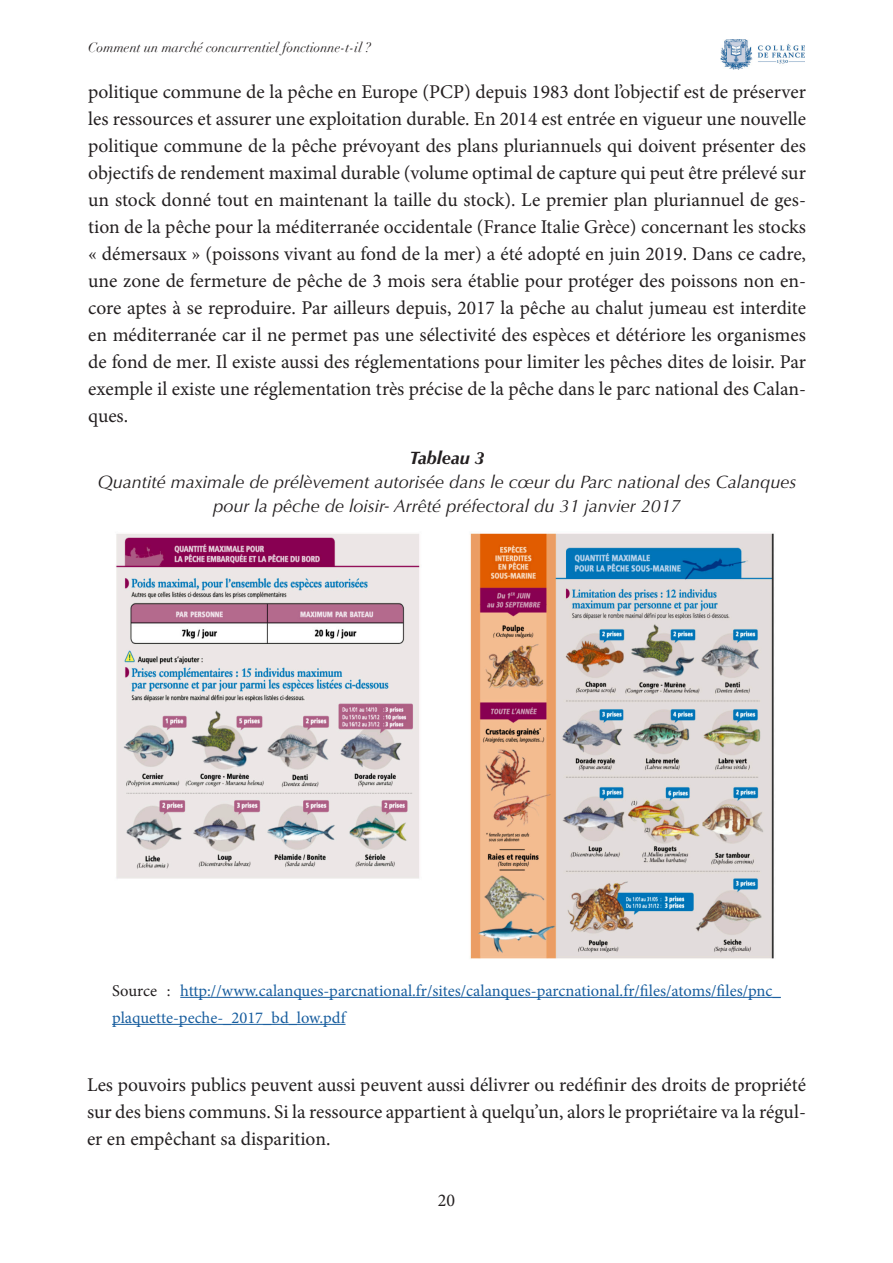
<style>
.page{position:relative;width:893px;height:1263px;background:#fff}
.page>*{position:absolute;margin:0;border:0;box-sizing:border-box;transform-origin:0 0}
.Texte{font:19.5px/27px "Minion Pro";color:#231f20;text-align:justify}
.Tableau{font:italic 18px/24px "Optima";color:#231f20;text-align:center}
.Tableau_titre{font:italic 700 18px "Optima";color:#231f20}
.t1{font:18px "Minion Pro";color:#231f20}
.Texte-2{font:16.5px/27px "Minion Pro";color:#175d9e}
.t2{font:italic 13.5px "Didot";color:#231f20}
.s1{color:#231f20}
</style>
<div class="page">
<img style="left:721px;top:39px;width:84px;height:30px">
<img style="left:116px;top:533px;width:658px;height:426px">
<hr style="left:180px;top:997px;width:601px;height:1px;background:#175d9e">
<hr style="left:112px;top:1024px;width:234px;height:1px;background:#175d9e">
<p class="t2" style="left:88px;top:39px;width:284px">Comment un marché concurrentiel fonctionne-t-il ?</p>
<p class="Texte" style="left:88px;top:79px;width:719px">politique commune de la pêche en Europe (PCP) depuis 1983 dont l’objectif est de préserver les ressources et assurer une exploitation durable. En 2014 est entrée en vigueur une nouvelle politique commune de la pêche prévoyant des plans pluriannuels qui doivent présenter des objectifs de rendement maximal durable (volume optimal de capture qui peut être prélevé sur un stock donné tout en maintenant la taille du stock). Le premier plan pluriannuel de ges&shy;tion de la pêche pour la méditerranée occidentale (France Italie Grèce) concernant les stocks « démersaux » (poissons vivant au fond de la mer) a été adopté en juin 2019. Dans ce cadre, une zone de fermeture de pêche de 3 mois sera établie pour protéger des poissons non en&shy;core aptes à se reproduire. Par ailleurs depuis, 2017 la pêche au chalut jumeau est interdite en méditerranée car il ne permet pas une sélectivité des espèces et détériore les organismes de fond de mer. Il existe aussi des réglementations pour limiter les pêches dites de loisir. Par exemple il existe une réglementation très précise de la pêche dans le parc national des Calan&shy;ques.</p>
<p class="Tableau_titre" style="left:409px;top:447px;width:77px">Tableau 3</p>
<p class="Tableau" style="left:98px;top:470px;width:700px">Quantité maximale de prélèvement autorisée dans le cœur du Parc national des Calanques pour la pêche de loisir- Arrêté préfectoral du 31 janvier 2017</p>
<p class="Texte-2" style="left:112px;top:977px;width:670px"><span class="s1">Source :</span> http://www.calanques-parcnational.fr/sites/calanques-parcnational.fr/files/atoms/files/pnc_ plaquette-peche-_2017_bd_low.pdf</p>
<p class="Texte" style="left:87px;top:1072px;width:720px">Les pouvoirs publics peuvent aussi peuvent aussi délivrer ou redéfinir des droits de propriété sur des biens communs. Si la ressource appartient à quelqu’un, alors le propriétaire va la régul&shy;er en empêchant sa disparition.</p>
<p class="t1" style="left:438px;top:1188px;width:19px">20</p>
</div>
